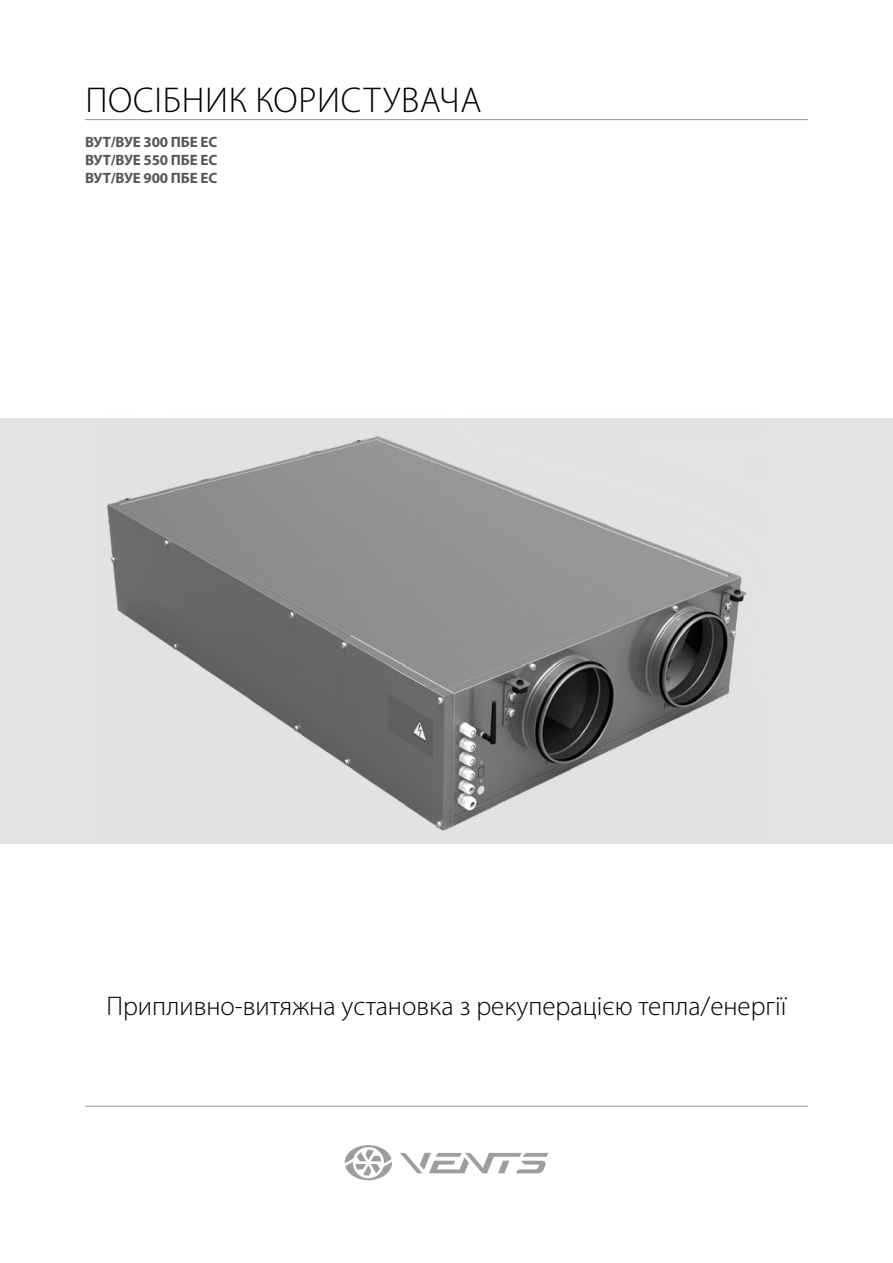
<style>
.page{position:relative;width:893px;height:1263px;background:#fff}
.page>*{position:absolute;margin:0;border:0;box-sizing:border-box;transform-origin:0 0}
.t1{font:300 36px "Myriad Pro";letter-spacing:.02em;color:#000}
.t2{font:300 27px "Myriad Pro";color:#000}
.t3{font:700 15px/18px "Myriad Pro";letter-spacing:-.01em;color:#575756;text-align:justify}
</style>
<div class="page">
<svg style="left:400px;top:1153px;width:148px;height:20px"></svg>
<svg style="left:345px;top:1145px;width:47px;height:35px"></svg>
<hr style="left:85px;top:119px;width:723px;height:1px;background:#9d9d9c">
<div style="left:0;top:419px;width:893px;height:425px;background:#e3e3e3"></div>
<hr style="left:85px;top:1106px;width:723px;height:1px;background:#9d9d9c">
<img style="left:101px;top:418px;width:662px;height:413px">
<h1 class="t1" style="left:85px;top:80px;width:397px">ПОСІБНИК КОРИСТУВАЧА</h1>
<p class="t3" style="left:85px;top:133px;width:134px">ВУТ/ВУЕ 300 ПБЕ ЕС ВУТ/ВУЕ 550 ПБЕ ЕС ВУТ/ВУЕ 900 ПБЕ ЕС</p>
<p class="t2" style="left:106px;top:991px;width:682px">Припливно-витяжна установка з рекуперацією тепла/енергії</p>
</div>
